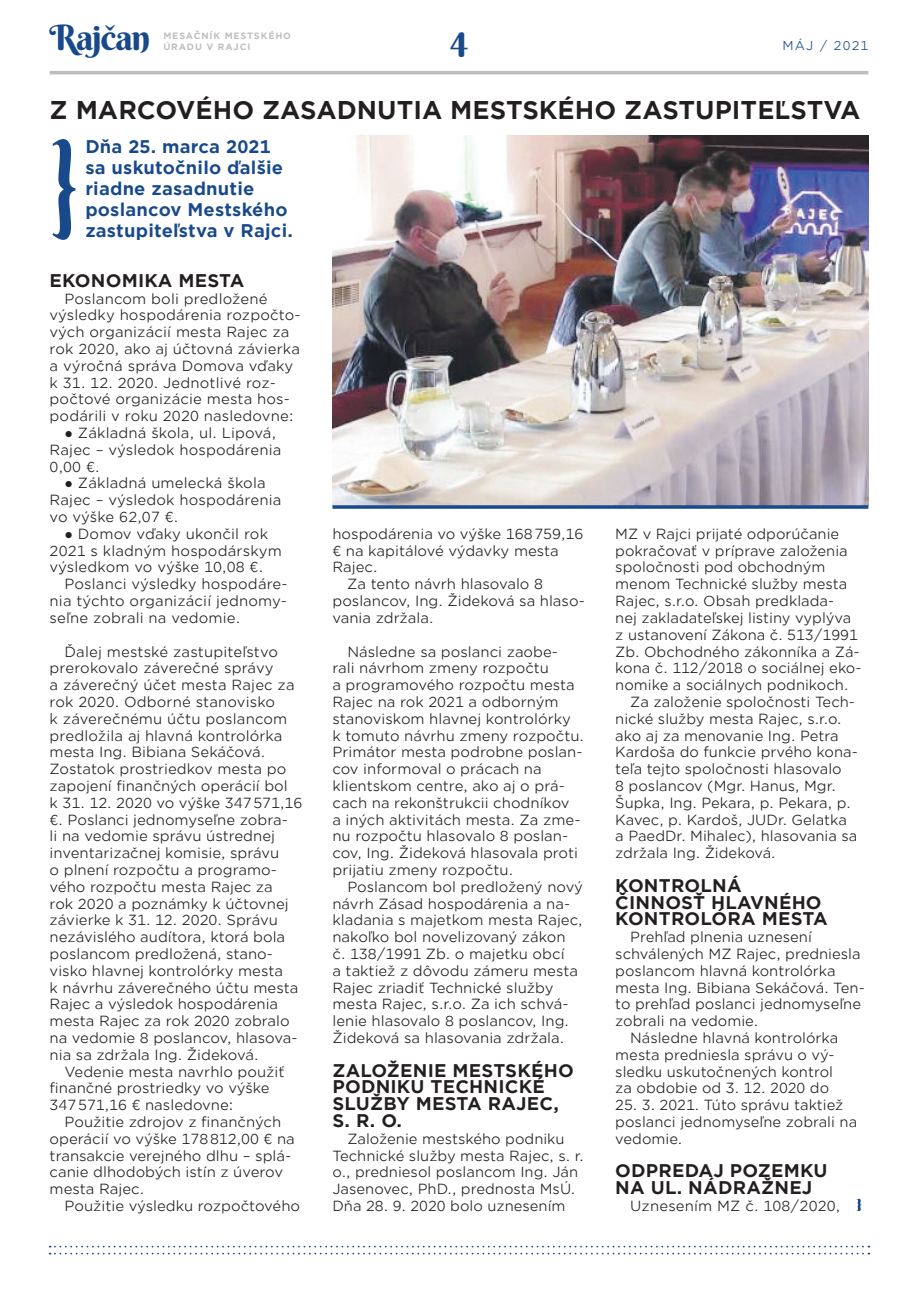
<style>
.page{position:relative;width:918px;height:1305px;background:#fff}
.page>*{position:absolute;margin:0;border:0;box-sizing:border-box;transform-origin:0 0}
.t1{font:35px "Berkshire Swash";letter-spacing:-.04em;color:#18498b}
.t2{font:700 24.5px "Gotham Office";color:#231f20}
.t3{font:700 17.5px/16.8px "Gotham Office";letter-spacing:.01em;color:#231f20}
.t4{font:700 17.5px/21px "Gotham Office";letter-spacing:.01em;color:#18498b}
.t5{font:14px/16.8px "Gotham Office";color:#231f20}
.t6{font:12.25px "Gotham Office";letter-spacing:.1em;color:#18498b}
.t7{font:700 8.75px/10.5px "Gotham Office";letter-spacing:.1em;color:#bcbdc0}
.s1{font-family:"Trebuchet MS";font-weight:700}
</style>
<div class="page">
<hr style="left:50px;top:71px;width:818px;height:3px;background:#bcbdc0">
<svg style="left:50px;top:1245px;width:819px;height:9px"></svg>
<svg style="left:53px;top:139px;width:22px;height:101px"></svg>
<img style="left:332px;top:136px;width:536px;height:369px">
<svg style="left:332px;top:505px;width:536px;height:4px;background:#305b95"></svg>
<svg style="left:856px;top:1198px;width:5px;height:13px"></svg>
<h1 class="t1" style="left:50px;top:15px;width:102px">Rajčan</h1>
<h1 class="t1" style="left:450px;top:15px;width:20px">4</h1>
<p class="t6" style="left:782px;top:37px;width:88px">MÁJ / 2021</p>
<p class="t7" style="left:163px;top:31px;width:129px">MESAČNÍK MESTSKÉHO<br>ÚRADU V RAJCI</p>
<h2 class="t2" style="left:50px;top:93px;width:812px">Z MARCOVÉHO ZASADNUTIA MESTSKÉHO ZASTUPITEĽSTVA</h2>
<p class="t4" style="left:85px;top:136px;width:209px">Dňa 25. marca 2021 sa uskutočnilo ďalšie riadne zasadnutie poslancov Mestského zastupiteľstva v Rajci.</p>
<p class="t3" style="left:50px;top:272px;width:196px">EKONOMIKA MESTA</p>
<p class="t5" style="left:50px;top:290px;width:252px;text-indent:15px">Poslancom boli predložené výsledky hospodárenia rozpočto&shy;vých organizácií mesta Rajec za rok 2020, ako aj účtovná závierka a výročná správa Domova vďaky k 31. 12. 2020. Jednotlivé roz&shy;počtové organizácie mesta hos&shy;podárili v roku 2020 nasledovne:</p>
<p class="t5" style="left:50px;top:424px;width:233px;text-indent:15px"><span class="s1">●</span> Základná škola, ul. Lipová,<br>Rajec – výsledok hospodárenia<br>0,00 €.</p>
<p class="t5" style="left:50px;top:474px;width:233px;text-indent:15px"><span class="s1">●</span> Základná umelecká škola<br>Rajec – výsledok hospodárenia vo výške 62,07 €.</p>
<p class="t5" style="left:50px;top:525px;width:234px;text-indent:15px"><span class="s1">●</span> Domov vďaky ukončil rok<br>2021 s kladným hospodárskym výsledkom vo výške 10,08 €.</p>
<p class="t5" style="left:50px;top:575px;width:240px;text-align:justify;text-indent:15px">Poslanci výsledky hospodáre&shy;nia týchto organizácií jednomy&shy;seľne zobrali na vedomie.</p>
<p class="t5" style="left:50px;top:642px;width:254px;text-indent:15px">Ďalej mestské zastupiteľstvo prerokovalo záverečné správy<br>a záverečný účet mesta Rajec za rok 2020. Odborné stanovisko<br>k záverečnému účtu poslancom predložila aj hlavná kontrolórka mesta Ing. Bibiana Sekáčová.<br>Zostatok prostriedkov mesta po zapojení finančných operácií bol<br>k 31. 12. 2020 vo výške 347571,16 €. Poslanci jednomyseľne zobra-<br>li na vedomie správu ústrednej inventarizačnej komisie, správu<br>o plnení rozpočtu a programo&shy;vého rozpočtu mesta Rajec za<br>rok 2020 a poznámky k účtovnej závierke k 31. 12. 2020. Správu nezávislého audítora, ktorá bola poslancom predložená, stano&shy;visko hlavnej kontrolórky mesta<br>k návrhu záverečného účtu mesta<br>Rajec a výsledok hospodárenia mesta Rajec za rok 2020 zobralo na vedomie 8 poslancov, hlasova&shy;nia sa zdržala Ing. Žideková.</p>
<p class="t5" style="left:50px;top:1062px;width:236px;text-indent:15px">Vedenie mesta navrhlo použiť finančné prostriedky vo výške<br>347571,16 € nasledovne:</p>
<p class="t5" style="left:50px;top:1113px;width:247px;text-indent:15px">Použitie zdrojov z finančných operácií vo výške 178812,00 € na transakcie verejného dlhu – splá&shy;canie dlhodobých istín z úverov mesta Rajec.</p>
<p class="t5" style="left:64px;top:1197px;width:237px">Použitie výsledku rozpočtového</p>
<p class="t5" style="left:332px;top:525px;width:252px">hospodárenia vo výške 168759,16</p>
<p class="t5" style="left:332px;top:542px;width:228px">€ na kapitálové výdavky mesta</p>
<p class="t5" style="left:332px;top:558px;width:47px">Rajec.</p>
<p class="t5" style="left:347px;top:575px;width:197px">Za tento návrh hlasovalo 8</p>
<p class="t5" style="left:332px;top:592px;width:254px">poslancov, Ing. Žideková sa hlaso-</p>
<p class="t5" style="left:332px;top:609px;width:103px">vania zdržala.</p>
<p class="t5" style="left:332px;top:642px;width:253px;text-indent:15px">Následne sa poslanci zaobe-<br>rali návrhom zmeny rozpočtu<br>a programového rozpočtu mesta<br>Rajec na rok 2021 a odborným stanoviskom hlavnej kontrolórky<br>k tomuto návrhu zmeny rozpočtu.<br>Primátor mesta podrobne poslan&shy;cov informoval o prácach na klientskom centre, ako aj o prá&shy;cach na rekonštrukcii chodníkov<br>a iných aktivitách mesta. Za zme&shy;nu rozpočtu hlasovalo 8 poslan&shy;cov, Ing. Žideková hlasovala proti prijatiu zmeny rozpočtu.</p>
<p class="t5" style="left:332px;top:878px;width:252px;text-indent:15px">Poslancom bol predložený nový návrh Zásad hospodárenia a na&shy;kladania s majetkom mesta Rajec, nakoľko bol novelizovaný zákon<br>č. 138/1991 Zb. o majetku obcí<br>a taktiež z dôvodu zámeru mesta<br>Rajec zriadiť Technické služby mesta Rajec, s.r.o. Za ich schvá&shy;lenie hlasovalo 8 poslancov, Ing.<br>Žideková sa hlasovania zdržala.</p>
<p class="t3" style="left:332px;top:1061px;width:243px">ZALOŽENIE MESTSKÉHO<br>PODNIKU TECHNICKÉ<br>SLUŽBY MESTA RAJEC,<br>S. R. O.</p>
<p class="t5" style="left:332px;top:1130px;width:253px;text-indent:15px">Založenie mestského podniku<br>Technické služby mesta Rajec, s. r. o., predniesol poslancom Ing. Ján<br>Jasenovec, PhD., prednosta MsÚ.<br>Dňa 28. 9. 2020 bolo uznesením</p>
<p class="t5" style="left:615px;top:525px;width:225px">MZ v Rajci prijaté odporúčanie</p>
<p class="t5" style="left:615px;top:542px;width:234px">pokračovať v príprave založenia</p>
<p class="t5" style="left:615px;top:558px;width:212px">spoločnosti pod obchodným</p>
<p class="t5" style="left:615px;top:575px;width:233px">menom Technické služby mesta</p>
<p class="t5" style="left:615px;top:592px;width:220px">Rajec, s.r.o. Obsah predklada-</p>
<p class="t5" style="left:615px;top:609px;width:237px">nej zakladateľskej listiny vyplýva</p>
<p class="t5" style="left:615px;top:626px;width:244px">z ustanovení Zákona č. 513/1991</p>
<p class="t5" style="left:615px;top:642px;width:246px">Zb. Obchodného zákonníka a Zá-</p>
<p class="t5" style="left:615px;top:659px;width:248px">kona č. 112/2018 o sociálnej eko-</p>
<p class="t5" style="left:615px;top:676px;width:235px">nomike a sociálnych podnikoch.</p>
<p class="t5" style="left:630px;top:693px;width:226px">Za založenie spoločnosti Tech-</p>
<p class="t5" style="left:615px;top:710px;width:228px">nické služby mesta Rajec, s.r.o.</p>
<p class="t5" style="left:615px;top:726px;width:225px">ako aj za menovanie Ing. Petra</p>
<p class="t5" style="left:615px;top:743px;width:244px">Kardoša do funkcie prvého kona-</p>
<p class="t5" style="left:615px;top:760px;width:228px">teľa tejto spoločnosti hlasovalo</p>
<p class="t5" style="left:615px;top:777px;width:222px">8 poslancov (Mgr. Hanus, Mgr.</p>
<p class="t5" style="left:615px;top:794px;width:237px">Šupka, Ing. Pekara, p. Pekara, p.</p>
<p class="t5" style="left:615px;top:810px;width:233px">Kavec, p. Kardoš, JUDr. Gelatka</p>
<p class="t5" style="left:615px;top:827px;width:244px">a PaedDr. Mihalec), hlasovania sa</p>
<p class="t5" style="left:615px;top:844px;width:162px">zdržala Ing. Žideková.</p>
<p class="t3" style="left:615px;top:877px;width:214px">KONTROLNÁ<br>ČINNOSŤ HLAVNÉHO<br>KONTROLÓRA MESTA</p>
<p class="t5" style="left:630px;top:928px;width:183px">Prehľad plnenia uznesení</p>
<p class="t5" style="left:615px;top:945px;width:247px">schválených MZ Rajec, predniesla</p>
<p class="t5" style="left:615px;top:962px;width:222px">poslancom hlavná kontrolórka</p>
<p class="t5" style="left:615px;top:978px;width:251px">mesta Ing. Bibiana Sekáčová. Ten-</p>
<p class="t5" style="left:615px;top:995px;width:247px">to prehľad poslanci jednomyseľne</p>
<p class="t5" style="left:615px;top:1012px;width:144px">zobrali na vedomie.</p>
<p class="t5" style="left:630px;top:1029px;width:210px">Následne hlavná kontrolórka</p>
<p class="t5" style="left:615px;top:1046px;width:221px">mesta predniesla správu o vý-</p>
<p class="t5" style="left:615px;top:1062px;width:219px">sledku uskutočnených kontrol</p>
<p class="t5" style="left:615px;top:1079px;width:215px">za obdobie od 3. 12. 2020 do</p>
<p class="t5" style="left:615px;top:1096px;width:243px">25. 3. 2021. Túto správu taktiež poslanci jednomyseľne zobrali na vedomie.</p>
<p class="t3" style="left:615px;top:1162px;width:214px">ODPREDAJ POZEMKU<br>NA UL. NÁDRAŽNEJ</p>
<p class="t5" style="left:630px;top:1197px;width:212px">Uznesením MZ č. 108/2020,</p>
</div>
